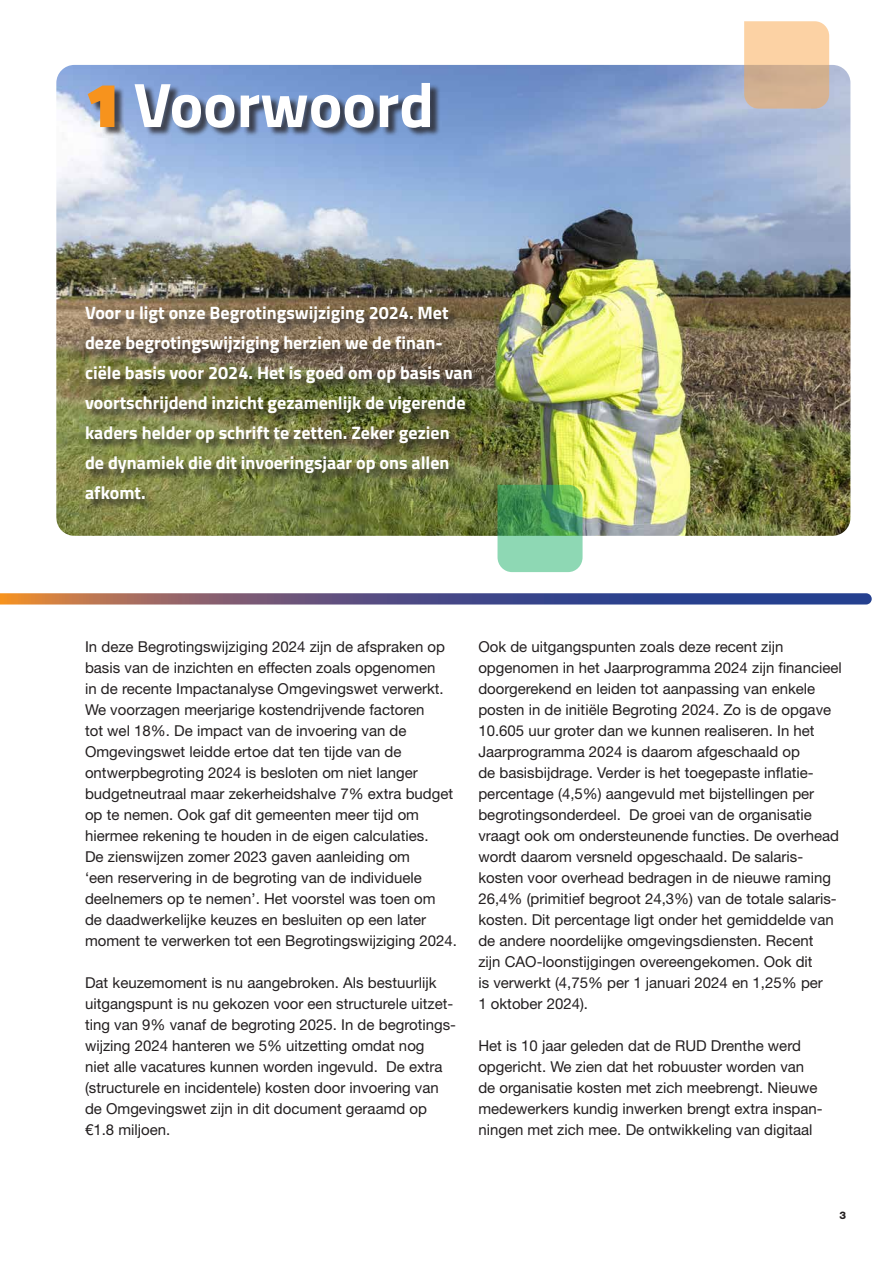
<style>
.page{position:relative;width:893px;height:1263px;background:#fff}
.page>*{position:absolute;margin:0;border:0;box-sizing:border-box;transform-origin:0 0}
.t1{font:700 63px "Titillium Web";color:#fff}
.t2{font:700 18px/30px "Titillium Web";color:#fff}
.t3{font:15px/21px "Helvetica Neue LT Std";color:#231f20}
.t4{font:800 10.5px "Helvetica Neue LT Std";color:#231f20}
.s1{font-weight:900;color:#f7931d}
</style>
<div class="page">
<img style="left:56px;top:65px;width:794px;height:471px">
<svg style="left:744px;top:21px;width:85px;height:88px;background:#e6c19c"></svg>
<svg style="left:497px;top:485px;width:86px;height:87px;background:#68b47d"></svg>
<div style="left:87px;top:84px;width:395px;height:426px;background:#231f20;opacity:.75"></div>
<svg style="left:0;top:593px;width:872px;height:11px;background:#62577d"></svg>
<h1 class="t1" style="left:85px;top:57px;width:350px"><span class="s1">1</span> Voorwoord</h1>
<p class="t2" style="left:85px;top:297px;width:389px">Voor u ligt onze Begrotingswijziging 2024. Met deze begrotingswijziging herzien we de finan&shy;ciële basis voor 2024. Het is goed om op basis van voortschrijdend inzicht gezamenlijk de vigerende kaders helder op schrift te zetten. Zeker gezien de dynamiek die dit invoeringsjaar op ons allen afkomt.</p>
<p class="t3" style="left:85px;top:636px;width:374px">In deze Begrotingswijziging 2024 zijn de afspraken op basis van de inzichten en effecten zoals opgenomen<br>in de recente Impactanalyse Omgevingswet verwerkt.<br>We voorzagen meerjarige kostendrijvende factoren<br>tot wel 18%. De impact van de invoering van de Omgevingswet leidde ertoe dat ten tijde van de ontwerpbegroting 2024 is besloten om niet langer budgetneutraal maar zekerheidshalve 7% extra budget op te nemen. Ook gaf dit gemeenten meer tijd om hiermee rekening te houden in de eigen calculaties.<br>De zienswijzen zomer 2023 gaven aanleiding om<br>‘een reservering in de begroting van de individuele deelnemers op te nemen’. Het voorstel was toen om<br>de daadwerkelijke keuzes en besluiten op een later moment te verwerken tot een Begrotingswijziging 2024.</p>
<p class="t3" style="left:85px;top:972px;width:372px">Dat keuzemoment is nu aangebroken. Als bestuurlijk uitgangspunt is nu gekozen voor een structurele uitzet&shy;ting van 9% vanaf de begroting 2025. In de begrotings&shy;wijzing 2024 hanteren we 5% uitzetting omdat nog<br>niet alle vacatures kunnen worden ingevuld. De extra (structurele en incidentele) kosten door invoering van de Omgevingswet zijn in dit document geraamd op €1.8 miljoen.</p>
<p class="t3" style="left:478px;top:636px;width:365px">Ook de uitgangspunten zoals deze recent zijn opgenomen in het Jaarprogramma 2024 zijn financieel doorgerekend en leiden tot aanpassing van enkele posten in de initiële Begroting 2024. Zo is de opgave 10.605 uur groter dan we kunnen realiseren. In het Jaarprogramma 2024 is daarom afgeschaald op<br>de basisbijdrage. Verder is het toegepaste inflatie&shy;percentage (4,5%) aangevuld met bijstellingen per begrotingsonderdeel. De groei van de organisatie vraagt ook om ondersteunende functies. De overhead wordt daarom versneld opgeschaald. De salaris&shy;kosten voor overhead bedragen in de nieuwe raming 26,4% (primitief begroot 24,3%) van de totale salaris&shy;kosten. Dit percentage ligt onder het gemiddelde van de andere noordelijke omgevingsdiensten. Recent<br>zijn CAO-loonstijgingen overeengekomen. Ook dit<br>is verwerkt (4,75% per 1 januari 2024 en 1,25% per<br>1 oktober 2024).</p>
<p class="t3" style="left:478px;top:1035px;width:346px">Het is 10 jaar geleden dat de RUD Drenthe werd opgericht. We zien dat het robuuster worden van de organisatie kosten met zich meebrengt. Nieuwe medewerkers kundig inwerken brengt extra inspan&shy;ningen met zich mee. De ontwikkeling van digitaal</p>
<p class="t4" style="left:840px;top:1209px;width:8px">3</p>
</div>
